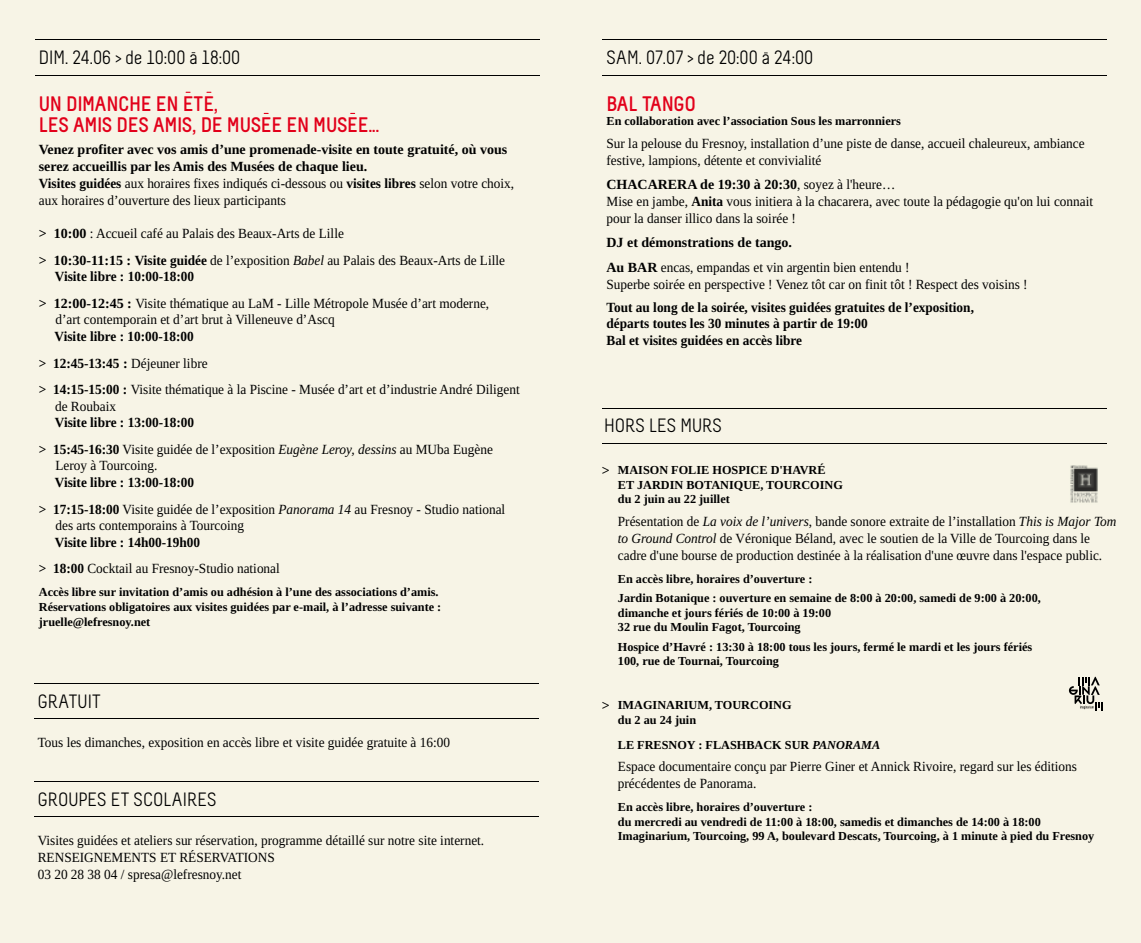
<style>
.page{position:relative;width:1141px;height:943px;background:#f7f4e6}
.page>*{position:absolute;margin:0;border:0;box-sizing:border-box;transform-origin:0 0}
.t1{font:700 21px/21px "Melbourne";color:#e2001a}
.t2{font:19.25px "Melbourne";color:#000}
.t3{font:14px/16.8px "Liberation Serif";color:#000;scale:.95 1}
.t4{font:700 14px/16.8px "Liberation Serif";color:#000}
.t5{font:700 14px/16.8px "Liberation Serif";color:#000;scale:.95 1}
.t6{font:700 12.25px/14.7px "Liberation Serif";color:#000}
.s1{font-weight:400}
.s2{font-weight:700}
.s3{font-style:italic}
</style>
<div class="page">
<hr style="left:35px;top:39px;width:505px;height:1px;background:#000">
<hr style="left:35px;top:75px;width:505px;height:1px;background:#000">
<hr style="left:602px;top:39px;width:505px;height:1px;background:#000">
<hr style="left:602px;top:75px;width:505px;height:1px;background:#000">
<hr style="left:602px;top:408px;width:505px;height:1px;background:#000">
<hr style="left:602px;top:443px;width:505px;height:1px;background:#000">
<hr style="left:34px;top:683px;width:505px;height:1px;background:#000">
<hr style="left:34px;top:718px;width:505px;height:1px;background:#000">
<hr style="left:34px;top:781px;width:505px;height:1px;background:#000">
<hr style="left:34px;top:816px;width:505px;height:1px;background:#000">
<svg style="left:1069px;top:676px;width:34px;height:35px"></svg>
<img style="left:1070px;top:465px;width:28px;height:38px">
<h2 class="t2" style="left:39px;top:48px;width:203px">DIM. 24.06 &gt; de 10:00 a 18:00</h2>
<h1 class="t1" style="left:39px;top:93px;width:342px">UN DIMANCHE EN ETE,<br>LES AMIS DES AMIS, DE MUSEE EN MUSEE...</h1>
<p class="t4" style="left:39px;top:141px;width:477px">Venez profiter avec vos amis d’une promenade-visite en toute gratuité, où vous serez accueillis par les Amis des Musées de chaque lieu.<br>Visites guidées <span class="s1">aux horaires fixes indiqués ci-dessous ou</span> visites libres <span class="s1">selon votre choix, aux horaires d’ouverture des lieux participants</span></p>
<p class="t3" style="left:39px;top:220px;width:492px;line-height:26.2px"><span class="s2">&gt; 10:00</span> : Accueil café au Palais des Beaux-Arts de Lille<br><span class="s2">&gt; 10:30-11:15 : Visite guidée</span> de l’exposition <span class="s3">Babel</span> au Palais des Beaux-Arts de Lille</p>
<p class="t3" style="left:39px;top:263px;width:476px;line-height:26.2px;text-indent:16px"><span class="s2">Visite libre : 10:00-18:00<br>&gt; 12:00-12:45 :</span> Visite thématique au LaM - Lille Métropole Musée d’art moderne,</p>
<p class="t3" style="left:55px;top:311px;width:295px">d’art contemporain et d’art brut à Villeneuve d’Ascq</p>
<p class="t3" style="left:39px;top:323px;width:508px;line-height:26.2px;text-indent:16px"><span class="s2">Visite libre : 10:00-18:00<br>&gt; 12:45-13:45 :</span> Déjeuner libre<br><span class="s2">&gt; 14:15-15:00 :</span> Visite thématique à la Piscine - Musée d’art et d’industrie André Diligent</p>
<p class="t3" style="left:55px;top:397px;width:66px">de Roubaix</p>
<p class="t3" style="left:39px;top:409px;width:480px;line-height:26.2px;text-indent:16px"><span class="s2">Visite libre : 13:00-18:00<br>&gt; 15:45-16:30</span> Visite guidée de l’exposition <span class="s3">Eugène Leroy, dessins</span> au MUba Eugène</p>
<p class="t3" style="left:55px;top:457px;width:109px">Leroy à Tourcoing.</p>
<p class="t3" style="left:39px;top:469px;width:492px;line-height:26.2px;text-indent:16px"><span class="s2">Visite libre : 13:00-18:00<br>&gt; 17:15-18:00</span> Visite guidée de l’exposition <span class="s3">Panorama 14</span> au Fresnoy - Studio national</p>
<p class="t3" style="left:55px;top:517px;width:200px">des arts contemporains à Tourcoing</p>
<p class="t3" style="left:39px;top:529px;width:255px;line-height:26.2px;text-indent:16px"><span class="s2">Visite libre : 14h00-19h00<br>&gt; 18:00</span> Cocktail au Fresnoy-Studio national</p>
<p class="t6" style="left:39px;top:584px;width:404px">Accès libre sur invitation d’amis ou adhésion à l’une des associations d’amis.<br>Réservations obligatoires aux visites guidées par e-mail, à l’adresse suivante : jruelle@lefresnoy.net</p>
<h2 class="t2" style="left:38px;top:691px;width:65px">GRATUIT</h2>
<p class="t3" style="left:38px;top:734px;width:436px">Tous les dimanches, exposition en accès libre et visite guidée gratuite à 16:00</p>
<h2 class="t2" style="left:38px;top:789px;width:180px">GROUPES ET SCOLAIRES</h2>
<p class="t3" style="left:38px;top:832px;width:472px">Visites guidées et ateliers sur réservation, programme détaillé sur notre site internet.<br>RENSEIGNEMENTS ET RÉSERVATIONS<br>03 20 28 38 04 / spresa@lefresnoy.net</p>
<h2 class="t2" style="left:606px;top:48px;width:208px">SAM. 07.07 &gt; de 20:00 a 24:00</h2>
<h1 class="t1" style="left:606px;top:93px;width:91px">BAL TANGO</h1>
<p class="t6" style="left:606px;top:113px;width:296px">En collaboration avec l’association Sous les marronniers</p>
<p class="t3" style="left:606px;top:135px;width:505px">Sur la pelouse du Fresnoy, installation d’une piste de danse, accueil chaleureux, ambiance festive, lampions, détente et convivialité</p>
<p class="t3" style="left:606px;top:176px;width:514px"><span class="s2">CHACARERA de 19:30 à 20:30</span>, soyez à l'heure…<br>Mise en jambe, <span class="s2">Anita</span> vous initiera à la chacarera, avec toute la pédagogie qu'on lui connait pour la danser illico dans la soirée !</p>
<p class="t3" style="left:606px;top:230px;width:320px;line-height:24.5px"><span class="s2">DJ et démonstrations de tango.<br>Au BAR</span> encas, empandas et vin argentin bien entendu !</p>
<p class="t3" style="left:606px;top:275px;width:445px">Superbe soirée en perspective ! Venez tôt car on finit tôt ! Respect des voisins !</p>
<p class="t5" style="left:606px;top:298px;width:388px">Tout au long de la soirée, visites guidées gratuites de l’exposition, départs toutes les 30 minutes à partir de 19:00<br>Bal et visites guidées en accès libre</p>
<h2 class="t2" style="left:604px;top:415px;width:119px">HORS LES MURS</h2>
<p class="t4" style="left:602px;top:462px;width:9px">&gt;</p>
<p class="t4" style="left:602px;top:696px;width:9px">&gt;</p>
<p class="t6" style="left:618px;top:462px;width:227px">MAISON FOLIE HOSPICE D'HAVRÉ<br>ET JARDIN BOTANIQUE, TOURCOING du 2 juin au 22 juillet</p>
<p class="t3" style="left:618px;top:513px;width:526px">Présentation de <span class="s3">La voix de l’univers</span>, bande sonore extraite de l’installation <span class="s3">This is Major Tom to Ground Control</span> de Véronique Béland, avec le soutien de la Ville de Tourcoing dans le cadre d'une bourse de production destinée à la réalisation d'une œuvre dans l'espace public.</p>
<p class="t6" style="left:618px;top:568px;width:425px;line-height:19.2px">En accès libre, horaires d’ouverture :<br>Jardin Botanique : ouverture en semaine de 8:00 à 20:00, samedi de 9:00 à 20:00,</p>
<p class="t6" style="left:618px;top:605px;width:215px">dimanche et jours fériés de 10:00 à 19:00<br>32 rue du Moulin Fagot, Tourcoing</p>
<p class="t6" style="left:618px;top:639px;width:416px">Hospice d’Havré : 13:30 à 18:00 tous les jours, fermé le mardi et les jours fériés<br>100, rue de Tournai, Tourcoing</p>
<p class="t6" style="left:618px;top:697px;width:175px">IMAGINARIUM, TOURCOING du 2 au 24 juin</p>
<p class="t6" style="left:618px;top:737px;width:264px">LE FRESNOY : FLASHBACK SUR <span class="s3">PANORAMA</span></p>
<p class="t3" style="left:618px;top:758px;width:485px">Espace documentaire conçu par Pierre Giner et Annick Rivoire, regard sur les éditions précédentes de Panorama.</p>
<p class="t6" style="left:618px;top:799px;width:478px">En accès libre, horaires d’ouverture :<br>du mercredi au vendredi de 11:00 à 18:00, samedis et dimanches de 14:00 à 18:00<br>Imaginarium, Tourcoing, 99 A, boulevard Descats, Tourcoing, à 1 minute à pied du Fresnoy</p>
</div>
